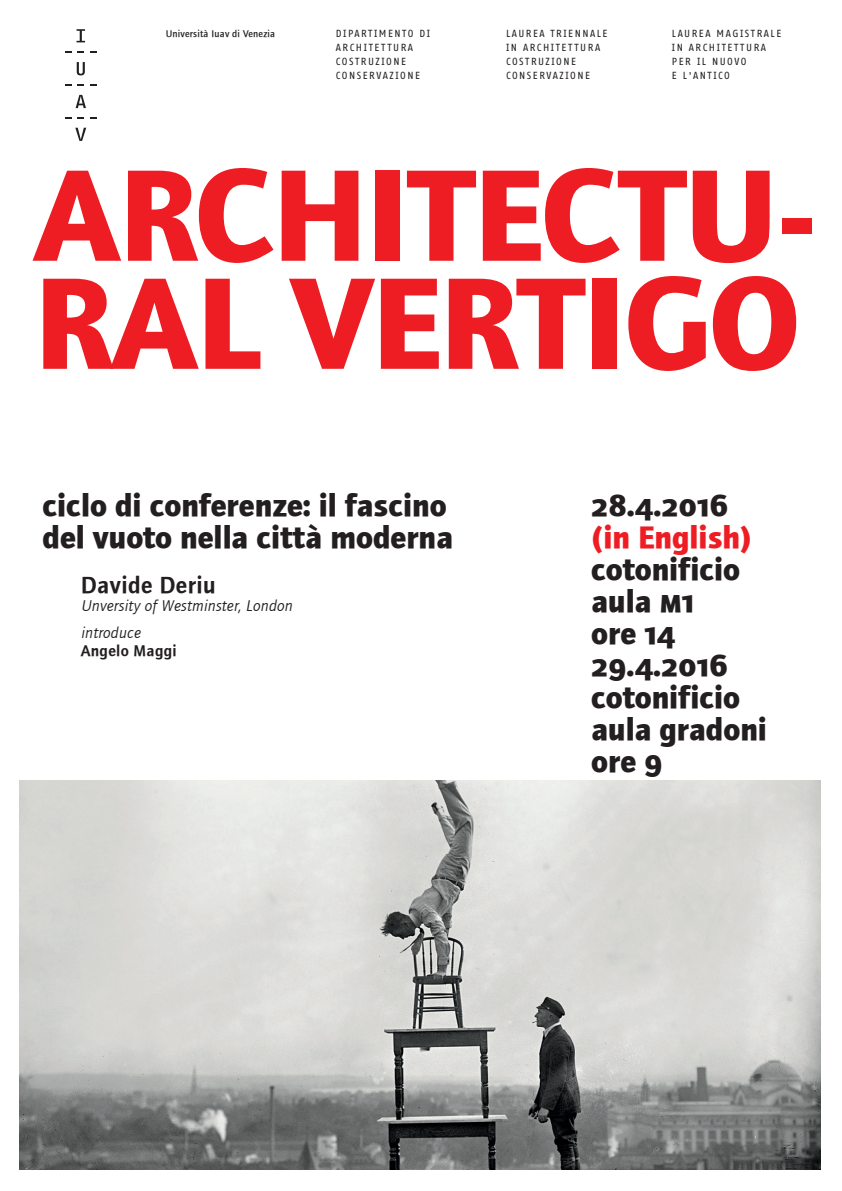
<style>
.page{position:relative;width:842px;height:1191px;background:#fff}
.page>*{position:absolute;margin:0;border:0;box-sizing:border-box;transform-origin:0 0}
.t1{font:700 135px/108px "Foundry Journal";letter-spacing:-.01em;color:#ee1d23}
.t2{font:700 32px/32px "Foundry Journal";color:#231f20}
.t3{font:700 32px "Foundry Journal Sc";color:#231f20}
.t4{font:700 32px "Foundry Journal";color:#ee1d23}
.t5{font:24px "Foundry Journal Demi";letter-spacing:.02em;color:#231f20}
.t6{font:italic 16px/27px "Foundry Journal";letter-spacing:.02em;color:#231f20}
.t7{font:16px "Foundry Journal Demi";letter-spacing:.02em;color:#231f20}
.t8{font:10px/14px "Fago Office Sans";letter-spacing:.15em;color:#231f20}
.t9{font:500 10px "Foundry Journal";letter-spacing:.02em;color:#231f20}
.s1{font-family:"Foundry Journal Sc"}
</style>
<div class="page">
<svg style="left:77px;top:29px;width:8px;height:13px"></svg>
<svg style="left:65px;top:51px;width:7px;height:2px"></svg>
<svg style="left:78px;top:51px;width:6px;height:2px"></svg>
<svg style="left:90px;top:51px;width:6px;height:2px"></svg>
<svg style="left:77px;top:62px;width:8px;height:13px"></svg>
<svg style="left:65px;top:84px;width:7px;height:2px"></svg>
<svg style="left:78px;top:84px;width:6px;height:2px"></svg>
<svg style="left:90px;top:84px;width:6px;height:2px"></svg>
<svg style="left:76px;top:95px;width:10px;height:13px"></svg>
<svg style="left:65px;top:117px;width:7px;height:2px"></svg>
<svg style="left:78px;top:117px;width:6px;height:2px"></svg>
<svg style="left:90px;top:117px;width:6px;height:2px"></svg>
<svg style="left:75px;top:128px;width:11px;height:13px"></svg>
<img style="left:20px;top:780px;width:801px;height:389px">
<p class="t9" style="left:166px;top:28px;width:111px">Università Iuav di Venezia</p>
<p class="t8" style="left:336px;top:27px;width:96px">DIPARTIMENTO DI<br>ARCHITETTURA<br>COSTRUZIONE<br>CONSERVAZIONE</p>
<p class="t8" style="left:506px;top:26px;width:103px">LAUREA TRIENNALE<br>IN ARCHITETTURA<br>COSTRUZIONE<br>CONSERVAZIONE</p>
<p class="t8" style="left:672px;top:27px;width:111px">LAUREA MAGISTRALE<br>IN ARCHITETTURA<br>PER IL NUOVO<br>E L'ANTICO</p>
<h1 class="t1" style="left:34px;top:161px;width:784px">ARCHITECTU-<br>RAL VERTIGO</h1>
<h2 class="t2" style="left:43px;top:489px;width:412px">ciclo di conferenze: il fascino del vuoto nella città moderna</h2>
<h3 class="t5" style="left:81px;top:571px;width:137px">Davide Deriu</h3>
<h3 class="t6" style="left:81px;top:592px;width:213px">Unversity of Westminster, London introduce</h3>
<h3 class="t7" style="left:81px;top:641px;width:97px">Angelo Maggi</h3>
<h2 class="t3" style="left:591px;top:486px;width:138px">28.4.2016</h2>
<h2 class="t4" style="left:591px;top:518px;width:163px">(in English)</h2>
<h2 class="t2" style="left:591px;top:553px;width:151px">cotonificio aula <span class="s1">m1 </span>ore <span class="s1">14</span></h2>
<h2 class="t3" style="left:591px;top:646px;width:138px">29.4.2016</h2>
<h2 class="t2" style="left:591px;top:681px;width:177px">cotonificio aula gradoni ore <span class="s1">9</span></h2>
</div>
